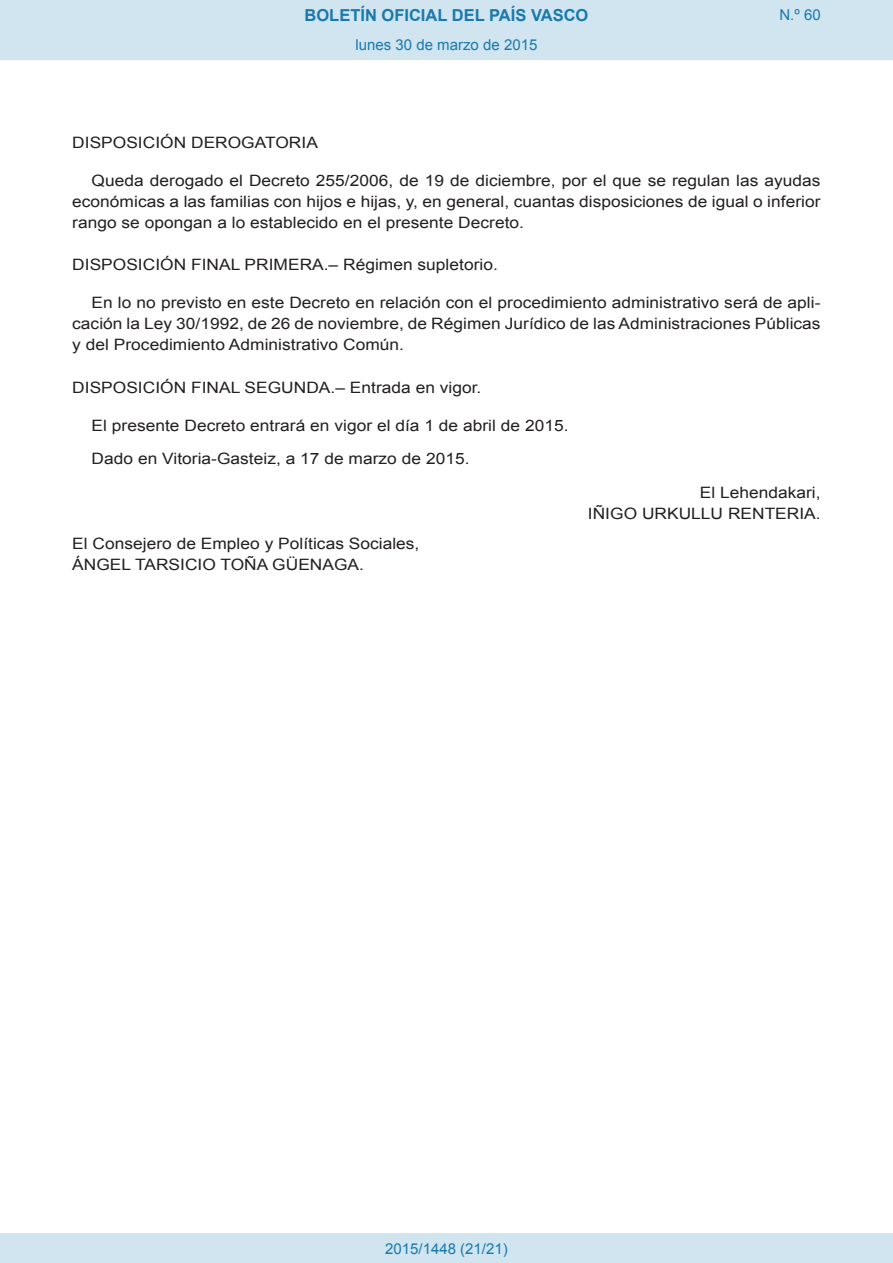
<style>
.page{position:relative;width:893px;height:1263px;background:#fff}
.page>*{position:absolute;margin:0;border:0;box-sizing:border-box;transform-origin:0 0}
.t1{font:700 16.5px "Arial";color:#1879ad}
.BOPVDetalle{font:15.6px/21px "Arial";color:#231f20;text-align:justify;scale:1.11 1}
.BOPVDisposicionTitul{font:15.6px "Arial";color:#231f20;scale:1.11 1}
.BOPVFirmaLugFec{font:15.6px "Arial";color:#231f20;scale:1.11 1}
.BOPVFirmaPuesto{font:15.6px "Arial";color:#231f20;scale:1.11 1}
.BOPVFirmaNombre{font:15.6px "Arial";color:#231f20;scale:1.11 1}
.BOPVDisposicion{font:15.6px "Arial";color:#231f20;scale:1.11 1}
.BOPVNombreLehen2{font:15.6px "Arial";color:#231f20;scale:1.11 1}
.BOPVPuestoLehen2{font:15.6px "Arial";color:#231f20;scale:1.11 1}
.Paginacion_Centro{font:15px "Arial";color:#1879ad}
</style>
<div class="page">
<div style="left:0;top:0;width:893px;height:60px;background:#d0e5f0"></div>
<div style="left:0;top:1233px;width:893px;height:30px;background:#d0e5f0"></div>
<p class="t1" style="left:305px;top:4px;width:285px">BOLETÍN OFICIAL DEL PAÍS VASCO</p>
<p class="Paginacion_Centro" style="left:356px;top:35px;width:183px">lunes 30 de marzo de 2015</p>
<p class="Paginacion_Centro" style="left:779px;top:5px;width:43px">N.º 60</p>
<p class="BOPVDisposicion" style="left:72px;top:132px;width:223px">DISPOSICIÓN DEROGATORIA</p>
<p class="BOPVDetalle" style="left:72px;top:170px;width:675px;text-indent:19px">Queda derogado el Decreto 255/2006, de 19 de diciembre, por el que se regulan las ayudas económicas a las familias con hijos e hijas, y, en general, cuantas disposiciones de igual o inferior rango se opongan a lo establecido en el presente Decreto.</p>
<p class="BOPVDisposicionTitul" style="left:72px;top:255px;width:385px">DISPOSICIÓN FINAL PRIMERA.– Régimen supletorio.</p>
<p class="BOPVDetalle" style="left:72px;top:293px;width:676px;text-indent:19px">En lo no previsto en este Decreto en relación con el procedimiento administrativo será de apli&shy;cación la Ley 30/1992, de 26 de noviembre, de Régimen Jurídico de las Administraciones Públicas y del Procedimiento Administrativo Común.</p>
<p class="BOPVDisposicionTitul" style="left:72px;top:377px;width:370px">DISPOSICIÓN FINAL SEGUNDA.– Entrada en vigor.</p>
<p class="BOPVDetalle" style="left:92px;top:415px;width:431px">El presente Decreto entrará en vigor el día 1 de abril de 2015.</p>
<p class="BOPVFirmaLugFec" style="left:92px;top:449px;width:342px">Dado en Vitoria-Gasteiz, a 17 de marzo de 2015.</p>
<p class="BOPVPuestoLehen2" style="left:700px;top:482px;width:110px">El Lehendakari,</p>
<p class="BOPVNombreLehen2" style="left:588px;top:503px;width:211px">IÑIGO URKULLU RENTERIA.</p>
<p class="BOPVFirmaPuesto" style="left:72px;top:533px;width:314px">El Consejero de Empleo y Políticas Sociales,</p>
<p class="BOPVFirmaNombre" style="left:72px;top:554px;width:264px">ÁNGEL TARSICIO TOÑA GÜENAGA.</p>
<p class="Paginacion_Centro" style="left:385px;top:1238px;width:124px">2015/1448 (21/21)</p>
</div>
